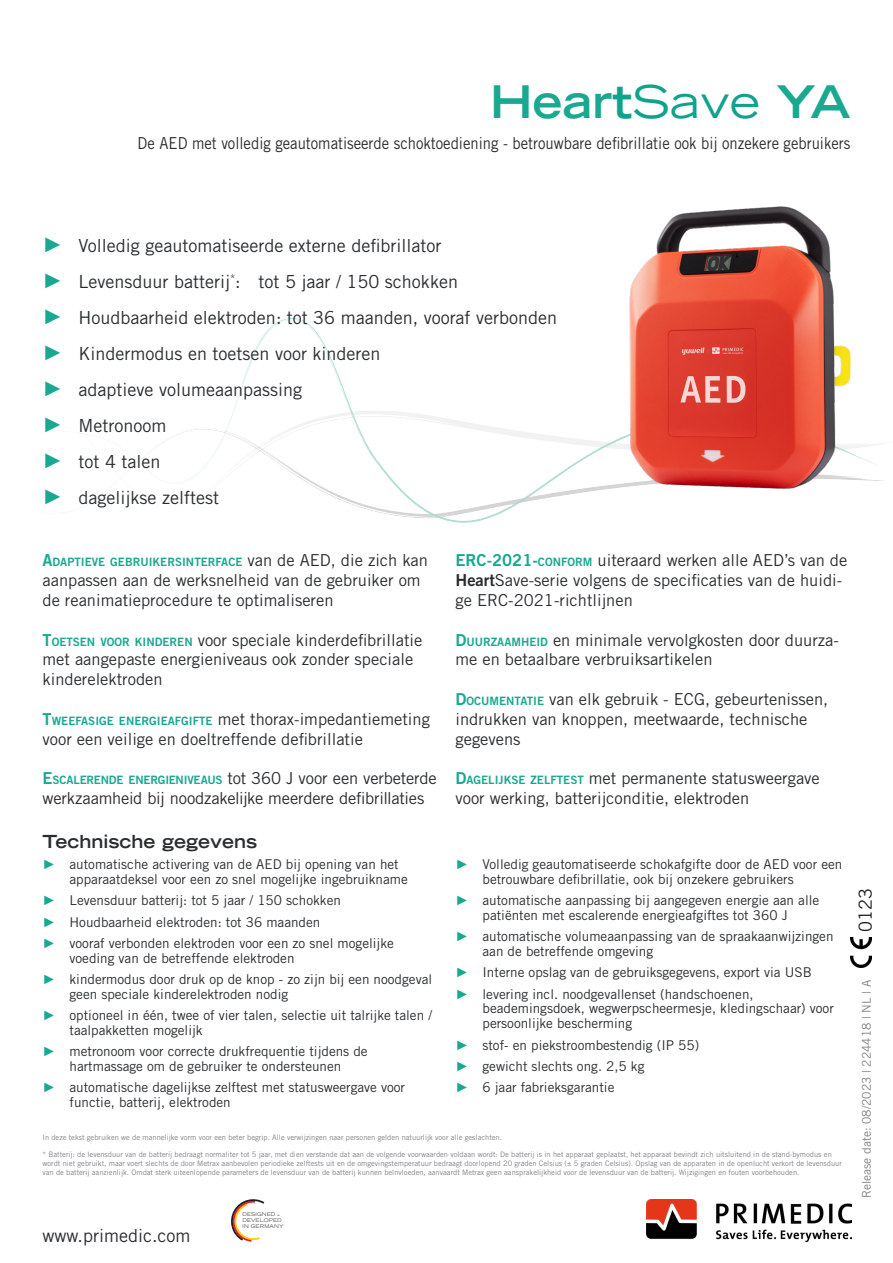
<style>
.page{position:relative;width:893px;height:1263px;background:#fff}
.page>*{position:absolute;margin:0;border:0;box-sizing:border-box;transform-origin:0 0}
.t1{font:700 expanded 45px "Trade Gothic LT Std";color:#19a990}
.t2{font:18px "Trade Gothic LT Std";color:#292d2f}
.t3{font:700 expanded 18px "Trade Gothic LT Std";color:#292d2f}
.t4{font:18px "Trade Gothic";color:#292c2f}
.t5{font:18px "Trade Gothic";color:#231f20}
.Kapitälchen_Y-Grün{font:16.5px/19.8px "Trade Gothic LT Std";color:#292d2f}
.Kapitälchen_Y-Grün-2{font:16.5px "Trade Gothic LT Std";color:#292d2f;scale:.9 1}
.Kapitälchen_Y-Grün-3{font:16.5px "Trade Gothic LT Std Bd 2";color:#19a990}
.t6{font:13.5px/14.9px "Trade Gothic LT Std";color:#292d2f}
.Subline_Eigenschaften{font:12px "Trade Gothic";color:#808285}
.Kapitälchen_Y-Grün-4{font:11.55px "Trade Gothic LT Std Bd 2";letter-spacing:-.02em;color:#19a990}
.Kapitälchen_Y-Grün-5{font:11.55px "Trade Gothic LT Std Bd 2";color:#19a990}
.t7{font:7.5px/9px "Trade Gothic LT Std";color:#808285}
.t8{font:expanded 5.1px/6.1px "Trade Gothic LT Std";letter-spacing:.025em;color:#515455}
.s1{color:#0fa38b}
.s2{font-weight:400;color:#0fa38b}
.s3{font-family:"Arial";font-size:21px;color:#19a990}
.s4{font-size:16.5px}
.s5{font-family:"Trade Gothic LT Std";font-size:16.5px;color:#292d2f}
.s6{font-family:"Trade Gothic LT Std Bd 2";color:#19a990}
.s7{font-family:"Trade Gothic LT Std Bd 2";font-size:11.55px;color:#19a990}
.s8{font-family:"Arial";color:#19a990}
.s9{font-family:"Trade Gothic LT Std Bd 2"}
.s10{font-size:2.55px}
</style>
<div class="page">
<img style="left:66px;top:319px;width:820px;height:204px">
<img style="left:629px;top:206px;width:221px;height:282px">
<img style="left:646px;top:1199px;width:205px;height:42px">
<svg style="left:231px;top:1199px;width:34px;height:43px"></svg>
<img style="left:850px;top:937px;width:22px;height:30px">
<p class="t1" style="left:490px;top:72px;width:362px">Hear<span class="s1">t</span><span class="s2">Save</span> YA</p>
<p class="Kapitälchen_Y-Grün-2" style="left:138px;top:133px;width:793px">De AED met volledig geautomatiseerde schoktoediening - betrouwbare defibrillatie ook bij onzekere gebruikers</p>
<p class="t2" style="left:43px;top:235px;width:400px"><span class="s3">►</span> Volledig geautomatiseerde externe defibrillator</p>
<p class="t2" style="left:43px;top:271px;width:417px"><span class="s3">►</span> Levensduur batterij<sup>*</sup>: tot 5 jaar / 150 schokken</p>
<p class="t2" style="left:43px;top:307px;width:516px"><span class="s3">►</span> Houdbaarheid elektroden: tot 36 maanden, vooraf verbonden</p>
<p class="t2" style="left:43px;top:343px;width:339px"><span class="s3">►</span> Kindermodus en toetsen voor kinderen</p>
<p class="t2" style="left:43px;top:379px;width:261px"><span class="s3">►</span> adaptieve volumeaanpassing</p>
<p class="t2" style="left:43px;top:415px;width:125px"><span class="s3">►</span> Metronoom</p>
<p class="t2" style="left:43px;top:451px;width:119px"><span class="s3">►</span> tot 4 talen</p>
<p class="t2" style="left:43px;top:487px;width:178px"><span class="s3">►</span> dagelijkse zelftest</p>
<p class="Kapitälchen_Y-Grün-5" style="left:43px;top:555px;width:387px"><span class="s4">A</span>DAPTIEVE GEBRUIKERSINTERFACE <span class="s5">van de AED, die zich kan</span></p>
<p class="Kapitälchen_Y-Grün" style="left:43px;top:570px;width:380px">aanpassen aan de werksnelheid van de gebruiker om de reanimatieprocedure te optimaliseren</p>
<p class="Kapitälchen_Y-Grün" style="left:43px;top:629px;width:381px"><span class="s6">T</span><span class="s7">OETSEN VOOR KINDEREN</span> voor speciale kinderdefibrillatie met aangepaste energieniveaus ook zonder speciale kinderelektroden</p>
<p class="Kapitälchen_Y-Grün" style="left:43px;top:709px;width:389px"><span class="s6">T</span><span class="s7">WEEFASIGE ENERGIEAFGIFTE</span> met thorax-impedantiemeting voor een veilige en doeltreffende defibrillatie</p>
<p class="Kapitälchen_Y-Grün-4" style="left:43px;top:773px;width:396px"><span class="s4">E</span>SCALERENDE ENERGIENIVEAUS <span class="s5">tot 360 J voor een verbeterde</span></p>
<p class="Kapitälchen_Y-Grün" style="left:43px;top:788px;width:384px">werkzaamheid bij noodzakelijke meerdere defibrillaties</p>
<p class="t3" style="left:43px;top:830px;width:216px">Technische gegevens</p>
<p class="t6" style="left:70px;top:857px;width:340px;text-indent:-27px"><span class="s8">►</span> automatische activering van de AED bij opening van het apparaatdeksel voor een zo snel mogelijke ingebruikname</p>
<p class="t6" style="left:43px;top:893px;width:300px"><span class="s8">►</span> Levensduur batterij: tot 5 jaar / 150 schokken</p>
<p class="t6" style="left:43px;top:914px;width:279px"><span class="s8">►</span> Houdbaarheid elektroden: tot 36 maanden</p>
<p class="t6" style="left:70px;top:935px;width:326px;text-indent:-27px"><span class="s8">►</span> vooraf verbonden elektroden voor een zo snel mogelijke voeding van de betreffende elektroden</p>
<p class="t6" style="left:70px;top:971px;width:364px;text-indent:-27px"><span class="s8">►</span> kindermodus door druk op de knop - zo zijn bij een noodgeval geen speciale kinderelektroden nodig</p>
<p class="t6" style="left:70px;top:1007px;width:364px;text-indent:-27px"><span class="s8">►</span> optioneel in één, twee of vier talen, selectie uit talrijke talen / taalpakketten mogelijk</p>
<p class="t6" style="left:43px;top:1043px;width:327px;text-align:center"><span class="s8">►</span> metronoom voor correcte drukfrequentie tijdens de hartmassage om de gebruiker te ondersteunen</p>
<p class="t6" style="left:70px;top:1080px;width:337px;text-indent:-27px"><span class="s8">►</span> automatische dagelijkse zelftest met statusweergave voor functie, batterij, elektroden</p>
<p class="Kapitälchen_Y-Grün" style="left:455px;top:550px;width:393px;text-indent:31px"><span class="s6">-2021-</span><span class="s7">CONFORM</span> uiteraard werken alle AED’s van de<br><span class="s9">Heart</span>Save-serie volgens de specificaties van de huidi&shy;ge ERC-2021-richtlijnen</p>
<p class="Kapitälchen_Y-Grün" style="left:455px;top:629px;width:385px"><span class="s6">D</span><span class="s7">UURZAAMHEID</span> en minimale vervolgkosten door duurza&shy;me en betaalbare verbruiksartikelen</p>
<p class="Kapitälchen_Y-Grün" style="left:455px;top:689px;width:374px"><span class="s6">D</span><span class="s7">OCUMENTATIE</span> van elk gebruik - ECG, gebeurtenissen, indrukken van knoppen, meetwaarde, technische gegevens</p>
<p class="Kapitälchen_Y-Grün" style="left:455px;top:768px;width:366px"><span class="s6">D</span><span class="s7">AGELIJKSE ZELFTEST</span> met permanente statusweergave voor werking, batterijconditie, elektroden</p>
<p class="Kapitälchen_Y-Grün-3" style="left:455px;top:550px;width:11px">ERC</p>
<p class="t6" style="left:482px;top:857px;width:361px;text-indent:-27px"><span class="s8">►</span> Volledig geautomatiseerde schokafgifte door de AED voor een betrouwbare defibrillatie, ook bij onzekere gebruikers</p>
<p class="t6" style="left:455px;top:893px;width:365px;text-align:center"><span class="s8">►</span> automatische aanpassing bij aangegeven energie aan alle patiënten met escalerende energieafgiftes tot 360 J</p>
<p class="t6" style="left:482px;top:929px;width:353px;text-indent:-27px"><span class="s8">►</span> automatische volumeaanpassing van de spraakaanwijzingen aan de betreffende omgeving</p>
<p class="t6" style="left:455px;top:965px;width:358px"><span class="s8">►</span> Interne opslag van de gebruiksgegevens, export via USB</p>
<p class="t6" style="left:482px;top:986px;width:353px;text-indent:-27px"><span class="s8">►</span> levering incl. noodgevallenset (handschoenen, beademingsdoek, wegwerpscheermesje, kledingschaar) voor persoonlijke bescherming</p>
<p class="t6" style="left:455px;top:1037px;width:245px"><span class="s8">►</span> stof- en piekstroombestendig (IP 55)</p>
<p class="t6" style="left:455px;top:1058px;width:190px"><span class="s8">►</span> gewicht slechts ong. 2,5 kg</p>
<p class="t6" style="left:455px;top:1079px;width:160px"><span class="s8">►</span> 6 jaar fabrieksgarantie</p>
<p class="t7" style="left:43px;top:1133px;width:461px">In deze tekst gebruiken we de mannelijke vorm voor een beter begrip. Alle verwijzingen naar personen gelden natuurlijk voor alle geslachten.</p>
<p class="t7" style="left:43px;top:1150px;width:801px">* Batterij: de levensduur van de batterij bedraagt normaliter tot 5 jaar, met dien verstande dat aan de volgende voorwaarden voldaan wordt: De batterij is in het apparaat geplaatst, het apparaat bevindt zich uitsluitend in de stand-bymodus en wordt niet gebruikt, maar voert slechts de door Metrax aanbevolen periodieke zelftests uit en de omgevingstemperatuur bedraagt doorlopend 20 graden Celsius (± 5 graden Celsius). Opslag van de apparaten in de openlucht verkort de levensduur van de batterij aanzienlijk. Omdat sterk uiteenlopende parameters de levensduur van de batterij kunnen beïnvloeden, aanvaardt Metrax geen aansprakelijkheid voor de levensduur van de batterij. Wijzigingen en fouten voorbehouden.</p>
<p class="t4" style="left:43px;top:1224px;width:150px">www.primedic.com</p>
<p class="t8" style="left:242px;top:1211px;width:43px">DESIGNED <span class="s10">&amp;<br></span>DEVELOPED<br>IN GERMANY</p>
<p class="t5" style="left:854px;top:932px;width:45px;rotate:-90deg">0123</p>
<p class="Subline_Eigenschaften" style="left:859px;top:1198px;width:220px;rotate:-90deg">Release date: 08/2023 | 224418 | NL | A</p>
</div>
